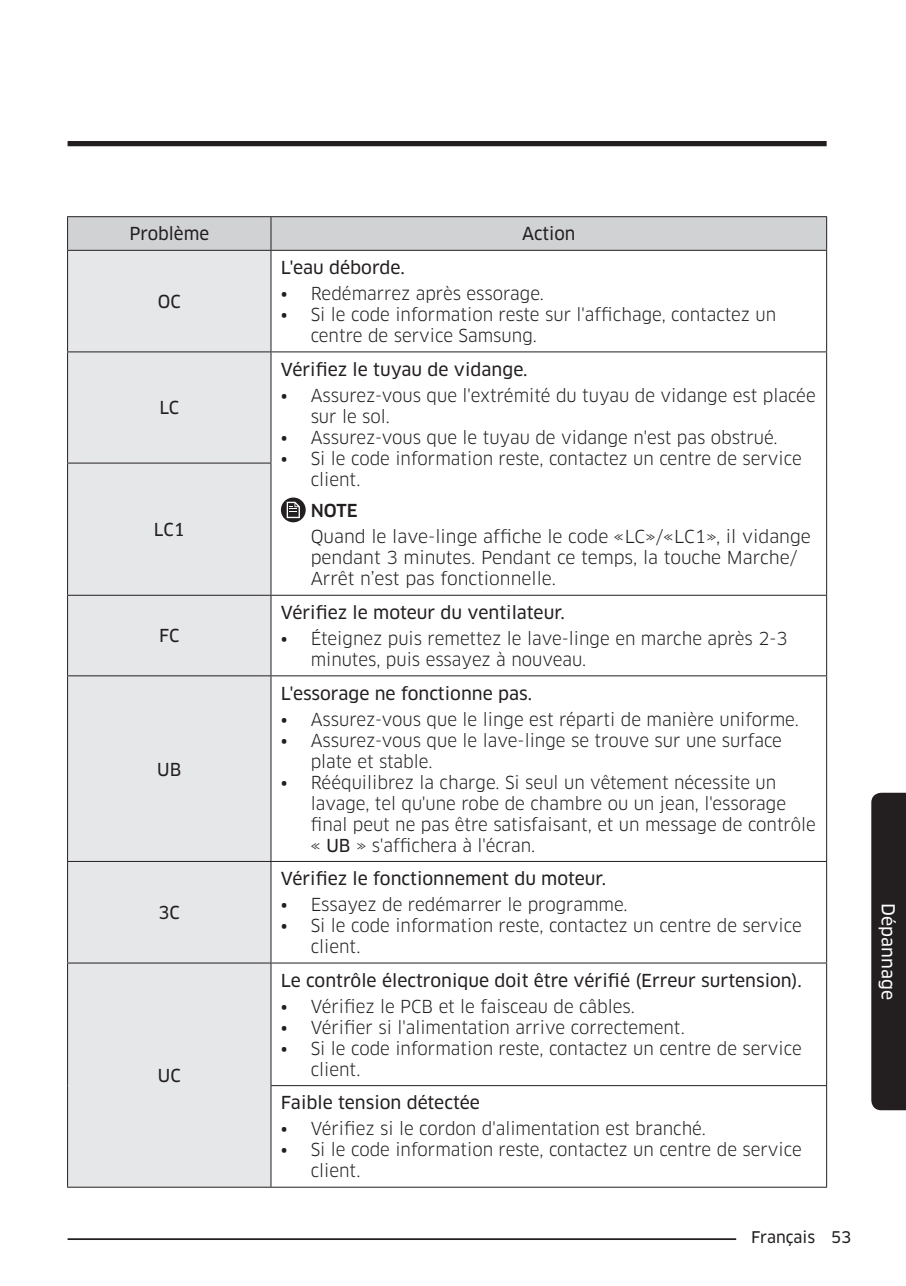
<style>
.page{position:relative;width:906px;height:1286px;background:#fff}
.page>*{position:absolute;margin:0;border:0;box-sizing:border-box;transform-origin:0 0}
.t1{font:17.5px/21px "Samsung Clan Pro";color:#231f20}
.t2{font:17.5px "Samsung Clan Pro News";color:#231f20}
.t3{font:17.5px "Samsung Clan Pro News";color:#fff}
.t4{font:500 17.5px "Samsung Clan Pro";color:#231f20}
.t5{font:15.75px "Samsung Clan Pro News";color:#231f20}
.s1{font-family:"Samsung Clan Pro News"}
</style>
<div class="page">
<hr style="left:68px;top:1238px;width:759px;height:2px;background:#231f20">
<div style="left:736px;top:1228px;width:115px;height:18px;background:#fff"></div>
<div style="left:871px;top:793px;width:35px;height:317px;background:#231f20"></div>
<div style="left:68px;top:141px;width:759px;height:5px;background:#231f20"></div>
<div style="left:68px;top:217px;width:758px;height:33px;background:#d1d2d4"></div>
<div style="left:68px;top:251px;width:203px;height:936px;background:#e6e7e9"></div>
<hr style="left:67px;top:216px;width:204px;height:1px;background:#231f20">
<hr style="left:67px;top:217px;width:1px;height:33px;background:#231f20">
<hr style="left:271px;top:216px;width:556px;height:1px;background:#231f20">
<hr style="left:271px;top:217px;width:1px;height:33px;background:#231f20">
<hr style="left:826px;top:217px;width:1px;height:33px;background:#231f20">
<hr style="left:67px;top:250px;width:204px;height:1px;background:#231f20">
<hr style="left:67px;top:251px;width:1px;height:100px;background:#231f20">
<hr style="left:271px;top:250px;width:556px;height:1px;background:#231f20">
<hr style="left:271px;top:251px;width:1px;height:100px;background:#231f20">
<hr style="left:826px;top:251px;width:1px;height:100px;background:#231f20">
<hr style="left:67px;top:351px;width:204px;height:1px;background:#231f20">
<hr style="left:67px;top:352px;width:1px;height:111px;background:#231f20">
<hr style="left:271px;top:351px;width:556px;height:1px;background:#231f20">
<hr style="left:271px;top:352px;width:1px;height:111px;background:#231f20">
<hr style="left:826px;top:352px;width:1px;height:111px;background:#231f20">
<hr style="left:67px;top:463px;width:204px;height:1px;background:#231f20">
<hr style="left:67px;top:463px;width:1px;height:132px;background:#231f20">
<hr style="left:271px;top:463px;width:1px;height:132px;background:#231f20">
<hr style="left:826px;top:463px;width:1px;height:132px;background:#231f20">
<hr style="left:67px;top:595px;width:204px;height:1px;background:#231f20">
<hr style="left:67px;top:596px;width:1px;height:79px;background:#231f20">
<hr style="left:271px;top:595px;width:556px;height:1px;background:#231f20">
<hr style="left:271px;top:596px;width:1px;height:79px;background:#231f20">
<hr style="left:826px;top:596px;width:1px;height:79px;background:#231f20">
<hr style="left:67px;top:675px;width:204px;height:1px;background:#231f20">
<hr style="left:67px;top:676px;width:1px;height:185px;background:#231f20">
<hr style="left:271px;top:675px;width:556px;height:1px;background:#231f20">
<hr style="left:271px;top:676px;width:1px;height:185px;background:#231f20">
<hr style="left:826px;top:676px;width:1px;height:185px;background:#231f20">
<hr style="left:67px;top:861px;width:204px;height:1px;background:#231f20">
<hr style="left:67px;top:862px;width:1px;height:100px;background:#231f20">
<hr style="left:271px;top:861px;width:556px;height:1px;background:#231f20">
<hr style="left:271px;top:862px;width:1px;height:100px;background:#231f20">
<hr style="left:826px;top:862px;width:1px;height:100px;background:#231f20">
<hr style="left:67px;top:962px;width:204px;height:1px;background:#231f20">
<hr style="left:67px;top:963px;width:1px;height:123px;background:#231f20">
<hr style="left:271px;top:962px;width:556px;height:1px;background:#231f20">
<hr style="left:271px;top:963px;width:1px;height:122px;background:#231f20">
<hr style="left:826px;top:963px;width:1px;height:122px;background:#231f20">
<hr style="left:67px;top:1086px;width:1px;height:101px;background:#231f20">
<hr style="left:271px;top:1085px;width:556px;height:1px;background:#231f20">
<hr style="left:271px;top:1086px;width:1px;height:101px;background:#231f20">
<hr style="left:826px;top:1086px;width:1px;height:101px;background:#231f20">
<hr style="left:67px;top:1187px;width:204px;height:1px;background:#231f20">
<hr style="left:271px;top:1187px;width:556px;height:1px;background:#231f20">
<svg style="left:281px;top:497px;width:25px;height:25px"></svg>
<svg style="left:287px;top:502px;width:13px;height:16px"></svg>
<p class="t2" style="left:129px;top:224px;width:81px">Problème</p>
<p class="t2" style="left:522px;top:224px;width:55px">Action</p>
<p class="t2" style="left:158px;top:291px;width:24px">OC</p>
<p class="t2" style="left:159px;top:398px;width:21px">LC</p>
<p class="t2" style="left:154px;top:519px;width:32px">LC1</p>
<p class="t2" style="left:159px;top:626px;width:22px">FC</p>
<p class="t2" style="left:157px;top:759px;width:26px">UB</p>
<p class="t2" style="left:159px;top:902px;width:23px">3C</p>
<p class="t2" style="left:158px;top:1065px;width:24px">UC</p>
<p class="t2" style="left:281px;top:257px;width:125px">L'eau déborde.</p>
<p class="t1" style="left:281px;top:283px;width:265px"><span class="s1">•</span> Redémarrez après essorage.</p>
<p class="t1" style="left:311px;top:304px;width:467px;text-indent:-30px"><span class="s1">•</span> Si le code information reste sur l'affichage, contactez un centre de service Samsung.</p>
<p class="t2" style="left:281px;top:359px;width:248px">Vérifiez le tuyau de vidange.</p>
<p class="t1" style="left:311px;top:385px;width:506px;text-indent:-30px"><span class="s1">•</span> Assurez-vous que l'extrémité du tuyau de vidange est placée sur le sol.</p>
<p class="t1" style="left:281px;top:427px;width:498px"><span class="s1">•</span> Assurez-vous que le tuyau de vidange n'est pas obstrué.</p>
<p class="t1" style="left:311px;top:448px;width:493px;text-indent:-30px"><span class="s1">•</span> Si le code information reste, contactez un centre de service client.</p>
<p class="t4" style="left:311px;top:501px;width:49px">NOTE</p>
<p class="t1" style="left:311px;top:526px;width:502px">Quand le lave-linge affiche le code «LC»/«LC1», il vidange pendant 3 minutes. Pendant ce temps, la touche Marche/<br>Arrêt n’est pas fonctionnelle.</p>
<p class="t2" style="left:281px;top:602px;width:286px">Vérifiez le moteur du ventilateur.</p>
<p class="t1" style="left:311px;top:628px;width:478px;text-indent:-30px"><span class="s1">•</span> Éteignez puis remettez le lave-linge en marche après 2-3 minutes, puis essayez à nouveau.</p>
<p class="t2" style="left:281px;top:683px;width:253px">L'essorage ne fonctionne pas.</p>
<p class="t1" style="left:281px;top:709px;width:519px"><span class="s1">•</span> Assurez-vous que le linge est réparti de manière uniforme.</p>
<p class="t1" style="left:311px;top:730px;width:473px;text-indent:-30px"><span class="s1">•</span> Assurez-vous que le lave-linge se trouve sur une surface plate et stable.</p>
<p class="t1" style="left:311px;top:772px;width:507px;text-indent:-30px"><span class="s1">•</span> Rééquilibrez la charge. Si seul un vêtement nécessite un lavage, tel qu'une robe de chambre ou un jean, l'essorage final peut ne pas être satisfaisant, et un message de contrôle « <span class="s1">UB</span> » s'affichera à l'écran.</p>
<p class="t2" style="left:281px;top:868px;width:327px">Vérifiez le fonctionnement du moteur.</p>
<p class="t1" style="left:281px;top:894px;width:348px"><span class="s1">•</span> Essayez de redémarrer le programme.</p>
<p class="t1" style="left:311px;top:915px;width:493px;text-indent:-30px"><span class="s1">•</span> Si le code information reste, contactez un centre de service client.</p>
<p class="t2" style="left:281px;top:970px;width:523px">Le contrôle électronique doit être vérifié (Erreur surtension).</p>
<p class="t1" style="left:281px;top:996px;width:356px"><span class="s1">•</span> Vérifiez le PCB et le faisceau de câbles.</p>
<p class="t1" style="left:281px;top:1017px;width:405px"><span class="s1">•</span> Vérifier si l'alimentation arrive correctement.</p>
<p class="t1" style="left:311px;top:1038px;width:493px;text-indent:-30px"><span class="s1">•</span> Si le code information reste, contactez un centre de service client.</p>
<p class="t2" style="left:281px;top:1092px;width:201px">Faible tension détectée</p>
<p class="t1" style="left:281px;top:1118px;width:426px"><span class="s1">•</span> Vérifiez si le cordon d'alimentation est branché.</p>
<p class="t1" style="left:311px;top:1139px;width:493px;text-indent:-30px"><span class="s1">•</span> Si le code information reste, contactez un centre de service client.</p>
<p class="t5" style="left:751px;top:1228px;width:102px">Français 53</p>
<p class="t3" style="left:898px;top:903px;width:98px;rotate:90deg">Dépannage</p>
</div>
